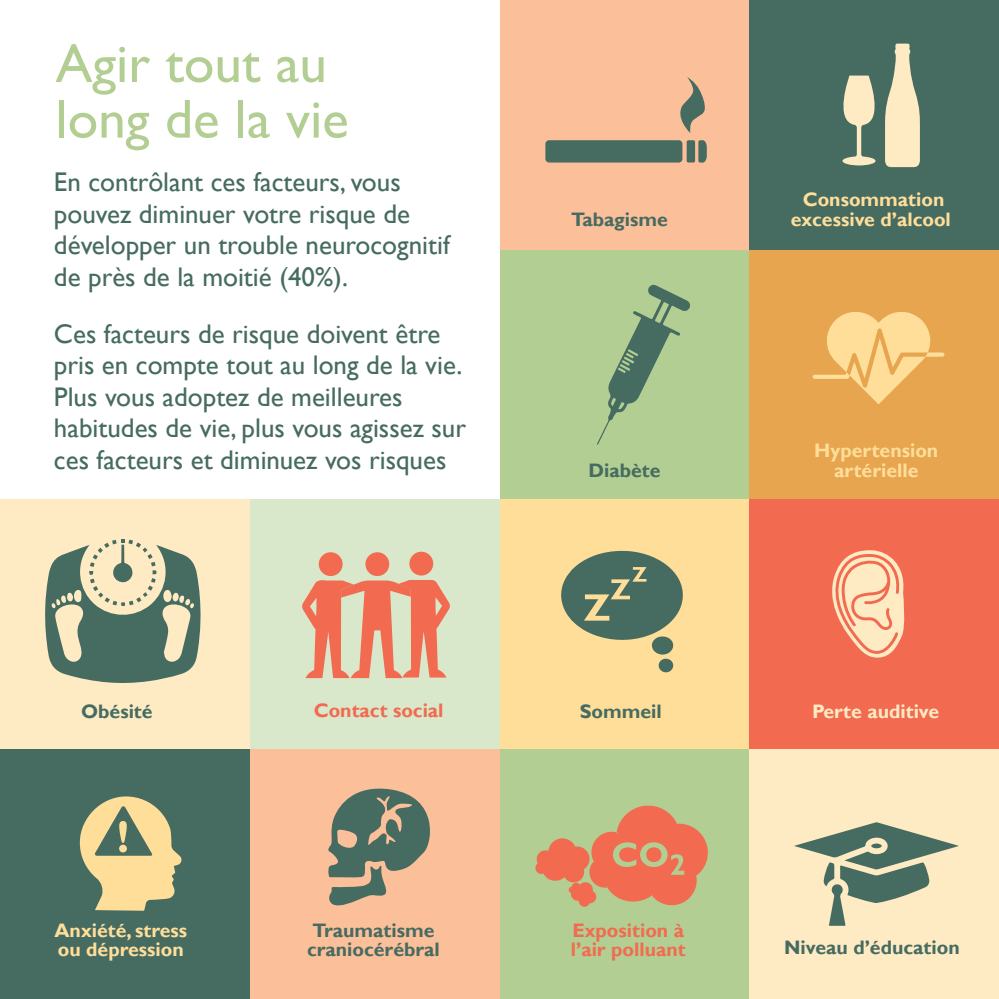
<style>
.page{position:relative;width:999px;height:999px;background:#fff}
.page>*{position:absolute;margin:0;border:0;box-sizing:border-box;transform-origin:0 0}
.t1{font:55.2px/55.7px "Gill Sans";color:#b2ce92}
.t2{font:27px/31.5px "Gill Sans";color:#466b61}
.t3{font:700 19.5px/19.5px "Gill Sans";color:#ffde9a;text-align:center}
.t4{font:700 19.5px/19.5px "Gill Sans";color:#466b61}
.t5{font:700 19.5px/19.5px "Gill Sans";color:#f26b50}
.t6{font:700 19.5px "Gill Sans";color:#feebc3}
</style>
<div class="page">
<div style="left:500px;top:0;width:249px;height:250px;background:#fbbf9a"></div>
<div style="left:500px;top:250px;width:249px;height:250px;background:#b2ce92"></div>
<div style="left:0;top:500px;width:250px;height:249px;background:#feebc3"></div>
<div style="left:500px;top:500px;width:249px;height:249px;background:#ffde9a"></div>
<div style="left:250px;top:500px;width:249px;height:249px;background:#d9e7ca"></div>
<div style="left:0;top:749px;width:250px;height:250px;background:#466b61"></div>
<div style="left:500px;top:749px;width:249px;height:250px;background:#b2ce92"></div>
<div style="left:749px;top:0;width:250px;height:250px;background:#466b61"></div>
<div style="left:749px;top:250px;width:250px;height:250px;background:#e7a54f"></div>
<div style="left:749px;top:500px;width:250px;height:249px;background:#f26b50"></div>
<div style="left:749px;top:749px;width:250px;height:250px;background:#feebc3"></div>
<div style="left:250px;top:749px;width:249px;height:250px;background:#fbbf9a"></div>
<svg style="left:680px;top:77px;width:25px;height:56px"></svg>
<div style="left:545px;top:140px;width:137px;height:23px;background:#466b61;border-radius:4px"></div>
<div style="left:687px;top:140px;width:8px;height:23px;background:#466b61;border-radius:2px"></div>
<svg style="left:698px;top:140px;width:9px;height:23px"></svg>
<svg style="left:842px;top:44px;width:78px;height:123px"></svg>
<svg style="left:813px;top:312px;width:131px;height:92px"></svg>
<svg style="left:597px;top:284px;width:93px;height:161px"></svg>
<svg style="left:794px;top:822px;width:165px;height:104px"></svg>
<svg style="left:80px;top:796px;width:102px;height:115px"></svg>
<svg style="left:45px;top:539px;width:156px;height:144px"></svg>
<svg style="left:535px;top:806px;width:173px;height:101px"></svg>
<svg style="left:328px;top:788px;width:102px;height:118px"></svg>
<svg style="left:561px;top:551px;width:122px;height:121px"></svg>
<div style="left:409px;top:552px;width:24px;height:24px;background:#f26b50;border-radius:50%"></div>
<div style="left:319px;top:552px;width:24px;height:24px;background:#f26b50;border-radius:50%"></div>
<div style="left:365px;top:552px;width:24px;height:24px;background:#f26b50;border-radius:50%"></div>
<svg style="left:302px;top:580px;width:148px;height:98px"></svg>
<svg style="left:832px;top:550px;width:73px;height:108px"></svg>
<h1 class="t1" style="left:56px;top:37px;width:295px">Agir tout au long de la vie</h1>
<p class="t2" style="left:54px;top:167px;width:397px">En contrôlant ces facteurs, vous pouvez diminuer votre risque de développer un trouble neurocognitif de près de la moitié (40%).</p>
<p class="t2" style="left:54px;top:319px;width:414px">Ces facteurs de risque doivent être pris en compte tout au long de la vie.<br>Plus vous adoptez de meilleures habitudes de vie, plus vous agissez sur ces facteurs et diminuez vos risques</p>
<p class="t4" style="left:571px;top:210px;width:98px">Tabagisme</p>
<p class="t4" style="left:589px;top:461px;width:74px">Diabète</p>
<p class="t3" style="left:791px;top:191px;width:161px">Consommation excessive d’alcool</p>
<p class="t3" style="left:814px;top:442px;width:126px">Hypertension artérielle</p>
<p class="t4" style="left:81px;top:702px;width:73px">Obésité</p>
<p class="t5" style="left:314px;top:701px;width:131px">Contact social</p>
<p class="t4" style="left:580px;top:702px;width:84px">Sommeil</p>
<p class="t6" style="left:812px;top:700px;width:129px">Perte auditive</p>
<p class="t3" style="left:54px;top:921px;width:134px;text-align:left">Anxiété, stress ou dépression</p>
<p class="t4" style="left:307px;top:921px;width:134px">Traumatisme craniocérébral</p>
<p class="t5" style="left:571px;top:921px;width:116px">Exposition à l’air polluant</p>
<p class="t4" style="left:784px;top:938px;width:177px">Niveau d’éducation</p>
</div>
